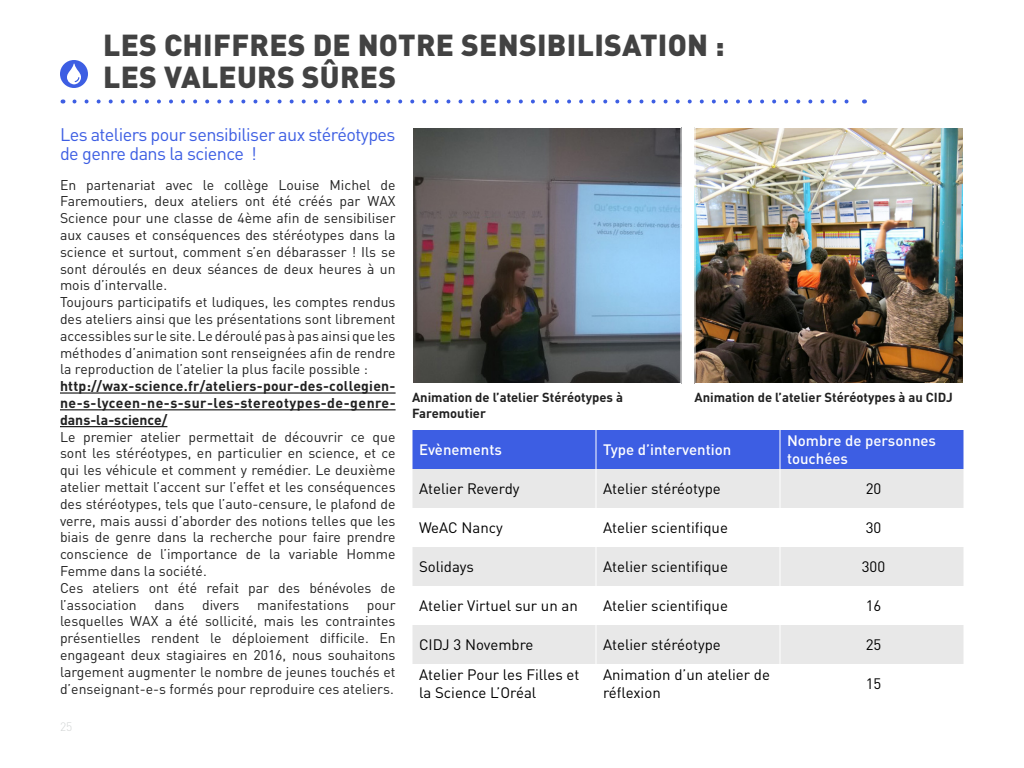
<style>
.page{position:relative;width:1024px;height:768px;background:#fff}
.page>*{position:absolute;margin:0;border:0;box-sizing:border-box;transform-origin:0 0}
.t1{font:900 30px/32px "DINOT";letter-spacing:.01em;color:#424242}
.t2{font:18px/19px "DINOT";letter-spacing:-.03em;color:#3d5ee3}
.t3{font:15px/18px "DINOT";color:#000}
.t4{font:500 15px/18px "DINOT";color:#fff}
.t5{font:14px/16.8px "DINOT";color:#212121}
.t6{font:700 14px/16.8px "DINOT";letter-spacing:.025em;color:#212121;text-align:justify}
.t7{font:700 13px/15.6px "DINOT";color:#212121}
.t8{font:300 12px "DINOT";color:#d1d4d4}
</style>
<div class="page">
<svg style="left:74px;top:99px;width:775px;height:4px"></svg>
<div style="left:60px;top:60px;width:28px;height:28px;background:#3d5ee3;border-radius:50%"></div>
<hr style="left:60px;top:392px;width:336px;height:2px;background:#212121">
<hr style="left:60px;top:409px;width:336px;height:1px;background:#212121">
<hr style="left:60px;top:426px;width:107px;height:1px;background:#212121">
<svg style="left:67px;top:64px;width:14px;height:20px"></svg>
<img style="left:414px;top:129px;width:266px;height:253px">
<div style="left:412px;top:127px;width:270px;height:257px;border:1px solid #fff"></div>
<img style="left:696px;top:129px;width:266px;height:253px">
<div style="left:694px;top:127px;width:270px;height:257px;border:1px solid #fff"></div>
<svg style="left:413px;top:430px;width:551px;height:78px;background:#92a3e5"></svg>
<svg style="left:413px;top:547px;width:551px;height:117px;fill:#e8e8e8"></svg>
<hr style="left:596px;top:430px;width:1px;height:39px;background:#fff">
<hr style="left:780px;top:430px;width:1px;height:39px;background:#fff">
<hr style="left:596px;top:469px;width:1px;height:39px;background:#fff">
<hr style="left:780px;top:469px;width:1px;height:39px;background:#fff">
<hr style="left:596px;top:547px;width:1px;height:39px;background:#fff">
<hr style="left:780px;top:547px;width:1px;height:39px;background:#fff">
<hr style="left:596px;top:586px;width:1px;height:39px;background:#fff">
<hr style="left:780px;top:586px;width:1px;height:39px;background:#fff">
<hr style="left:596px;top:625px;width:1px;height:39px;background:#fff">
<hr style="left:780px;top:625px;width:1px;height:39px;background:#fff">
<h1 class="t1" style="left:103px;top:28px;width:623px">LES CHIFFRES DE NOTRE SENSIBILISATION :<br>LES VALEURS SÛRES</h1>
<p class="t2" style="left:60px;top:124px;width:337px">Les ateliers pour sensibiliser aux stéréotypes de genre dans la science !</p>
<p class="t5" style="left:60px;top:176px;width:337px">En partenariat avec le collège Louise Michel de Faremoutiers, deux ateliers ont été créés par WAX Science pour une classe de 4ème afin de sensibiliser aux causes et conséquences des stéréotypes dans la science et surtout, comment s’en débarasser ! Ils se sont déroulés en deux séances de deux heures à un mois d’intervalle.<br>Toujours participatifs et ludiques, les comptes rendus des ateliers ainsi que les présentations sont librement accessibles sur le site. Le déroulé pas à pas ainsi que les méthodes d’animation sont renseignées afin de rendre la reproduction de l’atelier la plus facile possible :</p>
<p class="t6" style="left:60px;top:377px;width:337px">http://wax-science.fr/ateliers-pour-des-collegien&shy;ne-s-lyceen-ne-s-sur-les-stereotypes-de-genre&shy;dans-la-science/</p>
<p class="t5" style="left:60px;top:428px;width:337px">Le premier atelier permettait de découvrir ce que sont les stéréotypes, en particulier en science, et ce qui les véhicule et comment y remédier. Le deuxième atelier mettait l’accent sur l’effet et les conséquences des stéréotypes, tels que l’auto-censure, le plafond de verre, mais aussi d’aborder des notions telles que les biais de genre dans la recherche pour faire prendre conscience de l’importance de la variable Homme Femme dans la société.<br>Ces ateliers ont été refait par des bénévoles de l’association</p>
<p class="t7" style="left:412px;top:389px;width:213px">Animation de l’atelier Stéréotypes à<br>Faremoutier</p>
<p class="t7" style="left:694px;top:389px;width:260px">Animation de l’atelier Stéréotypes à au CIDJ</p>
<p class="t4" style="left:419px;top:440px;width:84px">Evènements</p>
<p class="t4" style="left:603px;top:440px;width:130px">Type d’intervention</p>
<p class="t4" style="left:787px;top:431px;width:151px">Nombre de personnes touchées</p>
<p class="t3" style="left:419px;top:480px;width:102px">Atelier Reverdy</p>
<p class="t3" style="left:603px;top:480px;width:119px">Atelier stéréotype</p>
<p class="t3" style="left:866px;top:480px;width:17px">20</p>
<p class="t3" style="left:419px;top:519px;width:85px">WeAC Nancy</p>
<p class="t3" style="left:603px;top:519px;width:126px">Atelier scientifique</p>
<p class="t3" style="left:866px;top:519px;width:17px">30</p>
<p class="t3" style="left:419px;top:558px;width:56px">Solidays</p>
<p class="t3" style="left:603px;top:558px;width:126px">Atelier scientifique</p>
<p class="t3" style="left:862px;top:558px;width:25px">300</p>
<p class="t3" style="left:419px;top:597px;width:160px">Atelier Virtuel sur un an</p>
<p class="t3" style="left:603px;top:597px;width:126px">Atelier scientifique</p>
<p class="t3" style="left:866px;top:597px;width:17px">16</p>
<p class="t3" style="left:419px;top:636px;width:116px">CIDJ 3 Novembre</p>
<p class="t3" style="left:603px;top:636px;width:119px">Atelier stéréotype</p>
<p class="t3" style="left:866px;top:636px;width:17px">25</p>
<p class="t3" style="left:419px;top:666px;width:162px">Atelier Pour les Filles et la Science L’Oréal</p>
<p class="t3" style="left:603px;top:666px;width:169px">Animation d’un atelier de réflexion</p>
<p class="t3" style="left:866px;top:675px;width:17px">15</p>
<p class="t5" style="left:155px;top:596px;width:31px">dans</p>
<p class="t5" style="left:202px;top:596px;width:39px">divers</p>
<p class="t5" style="left:257px;top:596px;width:93px">manifestations</p>
<p class="t5" style="left:60px;top:596px;width:337px;text-align:justify;text-indent:307px">pour lesquelles WAX a été sollicité, mais les contraintes présentielles rendent le déploiement difficile. En engageant deux stagiaires en 2016, nous souhaitons largement augmenter le nombre de jeunes touchés et d’enseignant-e-s formés pour reproduire ces ateliers.</p>
<p class="t8" style="left:60px;top:719px;width:14px">25</p>
</div>
